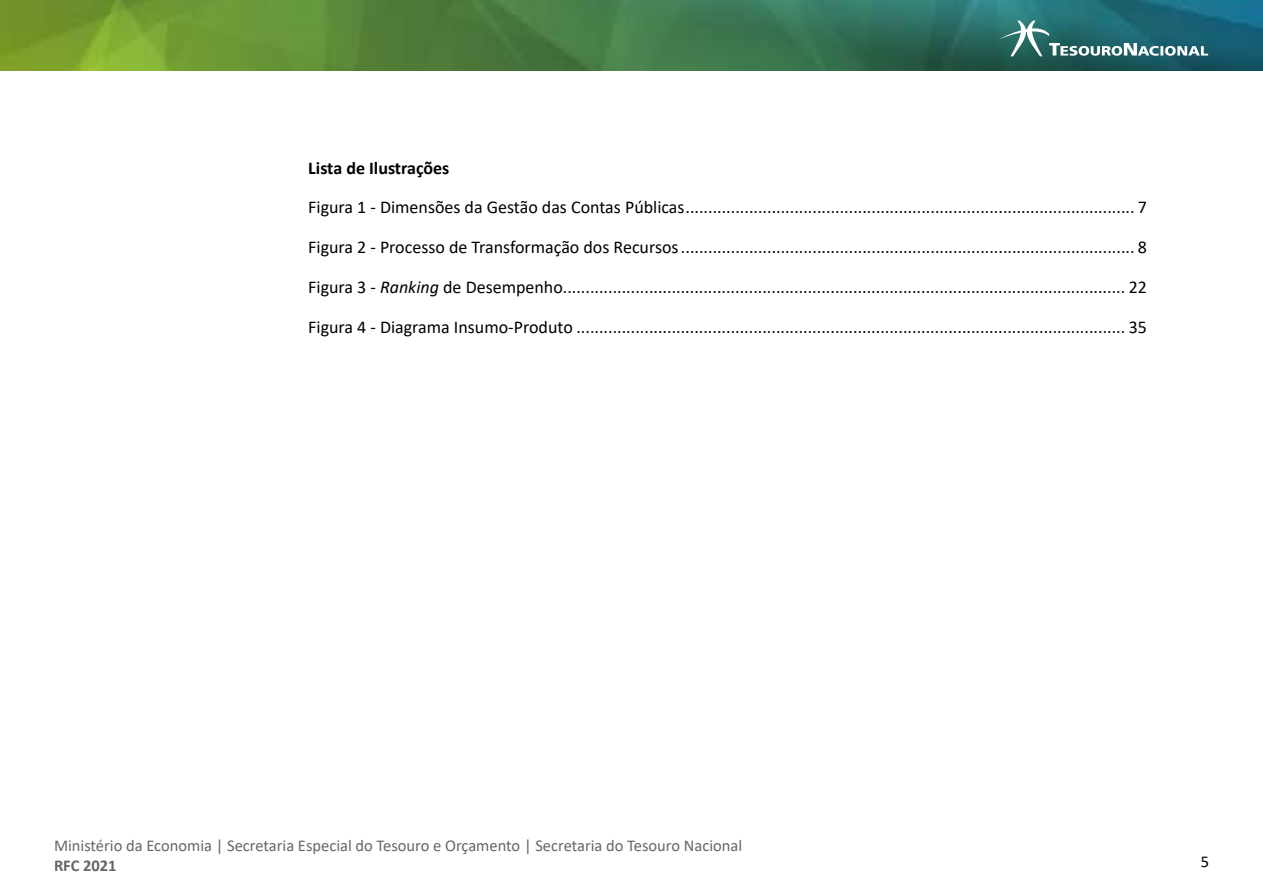
<style>
.page{position:relative;width:1263px;height:893px;background:#fff}
.page>*{position:absolute;margin:0;border:0;box-sizing:border-box;transform-origin:0 0}
.t1{font:18px "Calibri";color:#000}
.t2{font:700 18px "Calibri";color:#000}
.t3{font:16.5px "Calibri";color:#666665}
.t4{font:700 16.5px "Calibri";color:#666665}
.t5{font:16.5px "Calibri";color:#000}
.s1{font-style:italic}
</style>
<div class="page">
<img style="left:0;top:0;width:1263px;height:70px">
<svg style="left:999px;top:19px;width:209px;height:37px;background:#437e84"></svg>
<p class="t2" style="left:308px;top:155px;width:143px">Lista de Ilustrações</p>
<p class="t1" style="left:308px;top:195px;width:840px">Figura 1 - Dimensões da Gestão das Contas Públicas................................................................................................... 7</p>
<p class="t1" style="left:308px;top:235px;width:840px">Figura 2 - Processo de Transformação dos Recursos.................................................................................................... 8</p>
<p class="t1" style="left:308px;top:274px;width:840px">Figura 3 - <span class="s1">Ranking</span> de Desempenho............................................................................................................................ 22</p>
<p class="t1" style="left:308px;top:314px;width:840px">Figura 4 - Diagrama Insumo-Produto ......................................................................................................................... 35</p>
<p class="t3" style="left:54px;top:834px;width:690px">Ministério da Economia | Secretaria Especial do Tesouro e Orçamento | Secretaria do Tesouro Nacional</p>
<p class="t4" style="left:54px;top:854px;width:64px">RFC 2021</p>
<p class="t5" style="left:1201px;top:850px;width:10px">5</p>
</div>
